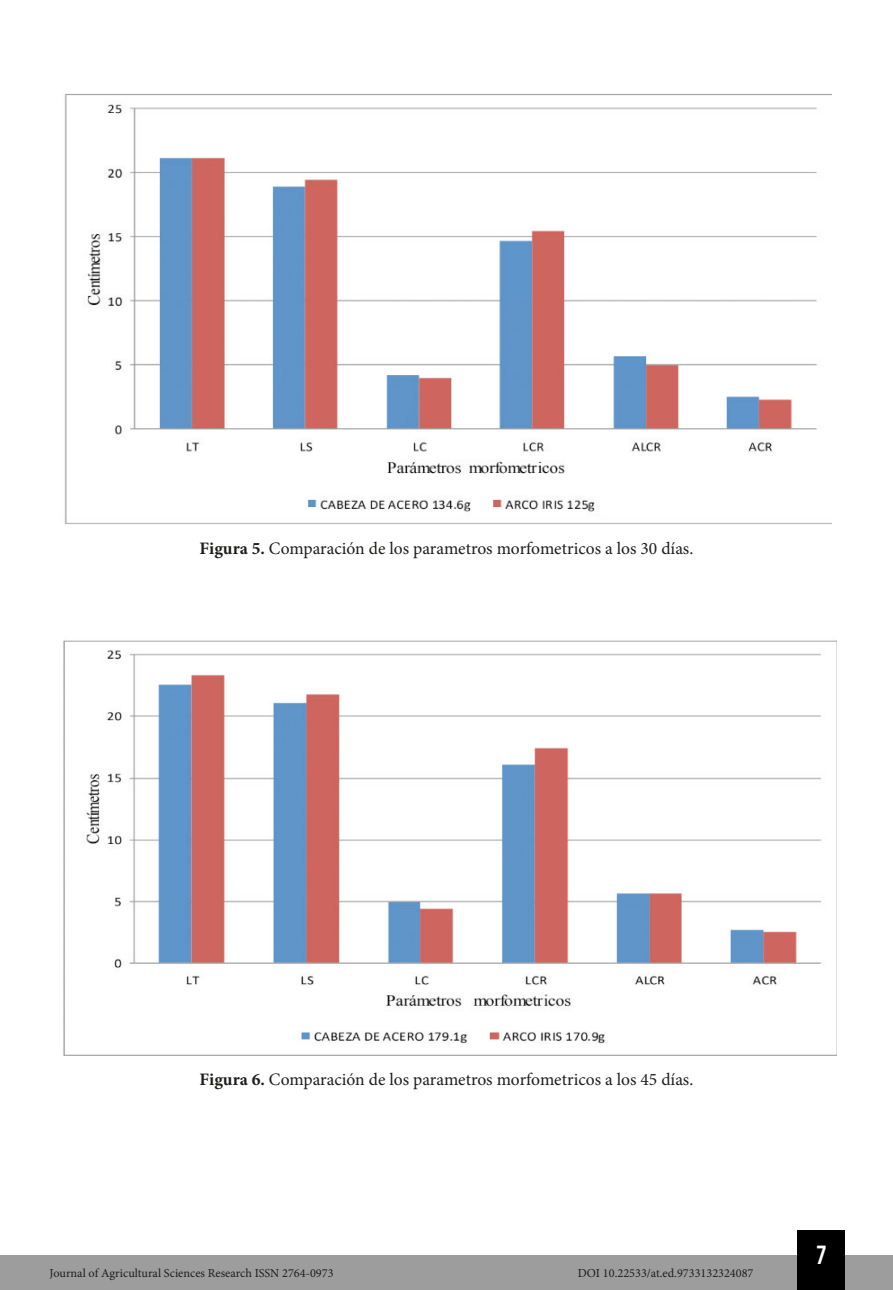
<style>
.page{position:relative;width:893px;height:1290px;background:#fff}
.page>*{position:absolute;margin:0;border:0;box-sizing:border-box;transform-origin:0 0}
.t1{font:26.25px "Bebas Kai";color:#fff}
.t2{font:17.5px "Minion Pro";color:#1d1d1b}
.t3{font:12.25px "Minion Pro";color:#1d1d1b}
.s1{font-weight:700}
</style>
<div class="page">
<div style="left:0;top:1255px;width:893px;height:35px;background:#9d9d9d"></div>
<div style="left:797px;top:1230px;width:48px;height:60px;background:#000"></div>
<img style="left:64px;top:93px;width:767px;height:431px">
<img style="left:63px;top:640px;width:773px;height:416px">
<p class="t2" style="left:200px;top:537px;width:495px"><span class="s1">Figura 5.</span> Comparación de los parametros morfometricos a los 30 días.</p>
<p class="t2" style="left:200px;top:1068px;width:495px"><span class="s1">Figura 6.</span> Comparación de los parametros morfometricos a los 45 días.</p>
<p class="t3" style="left:50px;top:1265px;width:285px">Journal of Agricultural Sciences Research ISSN 2764-0973</p>
<p class="t3" style="left:578px;top:1265px;width:177px">DOI 10.22533/at.ed.9733132324087</p>
<h1 class="t1" style="left:817px;top:1241px;width:11px">7</h1>
</div>
